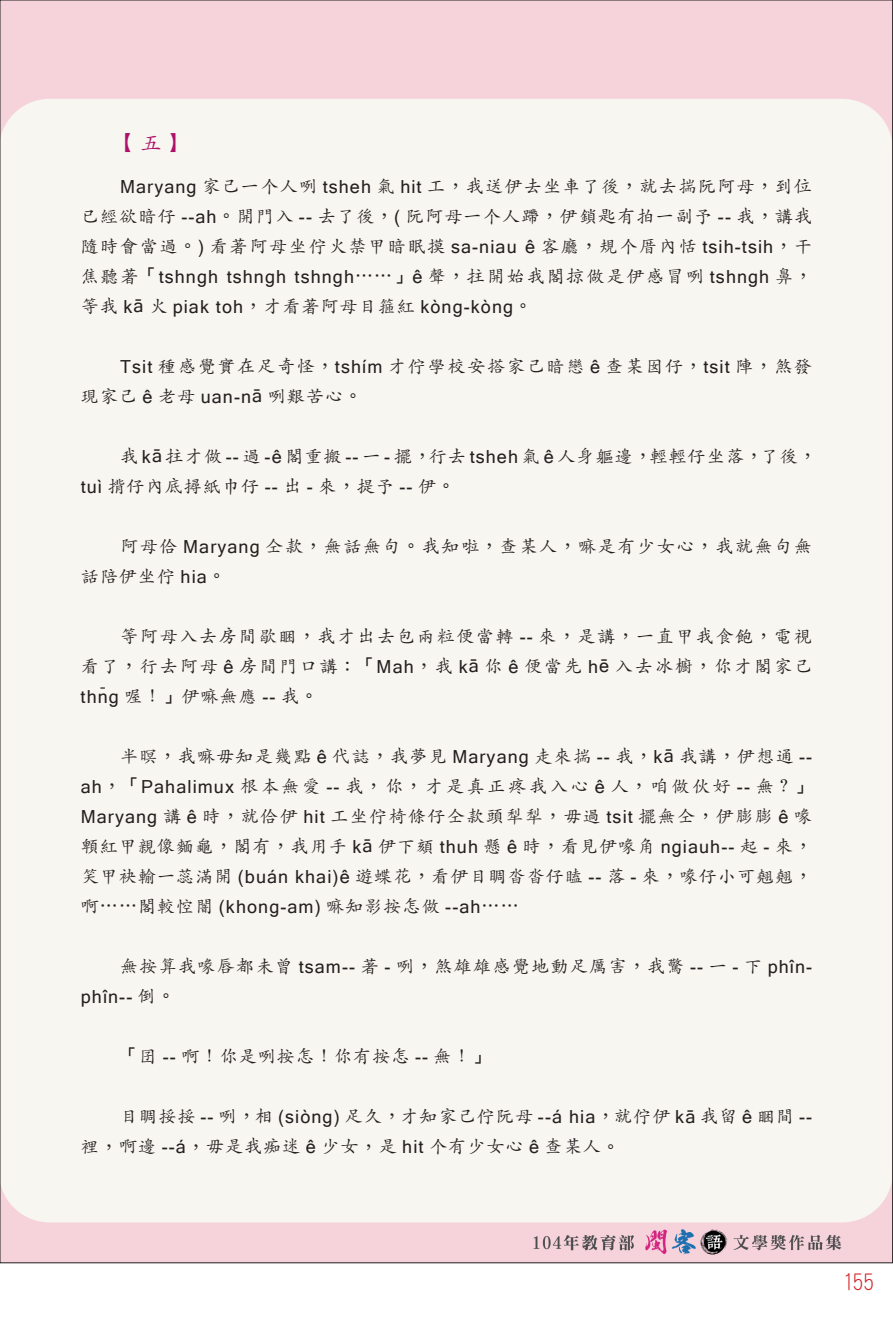
<style>
.page{position:relative;width:893px;height:1327px;background:#fff}
.page>*{position:absolute;margin:0;border:0;box-sizing:border-box;transform-origin:0 0}
.t1{font:21px "DF Li Hei Lt WIN BF";color:#d1232a}
.t2{font:21px "DF Li Kai Shu Md WIN BF";color:#ae0f69}
.t3{font:18px/30px "Adobe Kaiti Std";letter-spacing:.075em;color:#231f20;text-align:justify}
.t4{font:18px/30px "Adobe Kaiti Std";letter-spacing:.1em;color:#231f20}
.t5{font:18px/30px "Microsoft Sans Serif";letter-spacing:.06em;color:#231f20}
.t6{font:18px/30px "Adobe Kaiti Std";letter-spacing:.095em;color:#231f20}
.s1{font-family:"Adobe Kaiti Std"}
.s2{font-family:"Microsoft Sans Serif"}
.s3{font-family:"DF Li Kai Shu Md WIN BF"}
</style>
<div class="page">
<img style="left:2px;top:2px;width:889px;height:1259px">
<p class="t2" style="left:115px;top:132px;width:73px">【<span class="s1">五</span>】</p>
<p class="t3" style="left:81px;top:171px;width:733px;text-indent:39px"><span class="s2">Maryang</span> 家己一个人咧 <span class="s2">tsheh</span> 氣 <span class="s2">hit</span> 工<span class="s3">，</span>我送伊去坐車了後<span class="s3">，</span>就去揣阮阿母<span class="s3">，</span>到位已經欲暗仔 <span class="s2">--ah</span><span class="s3">。</span>開門入 <span class="s2">--</span> 去了後<span class="s3">，</span><span class="s2">(</span> 阮阿母一个人蹛<span class="s3">，</span>伊鎖匙有拍一副予 <span class="s2">--</span> 我<span class="s3">，</span>講我隨時會當過<span class="s3">。</span><span class="s2">)</span> 看著阿母坐佇火禁甲暗眠摸 <span class="s2">sa-niau ê</span> 客廳<span class="s3">，</span>規个厝內恬 <span class="s2">tsih-tsih</span><span class="s3">，</span>干</p>
<p class="t5" style="left:81px;top:261px;width:733px"><span class="s1">焦聽著</span><span class="s3">「</span>tshngh tshngh tshngh<span class="s3">……」</span>ê <span class="s1">聲</span><span class="s3">，</span><span class="s1">拄開始我閣掠做是伊感冒咧</span> tshngh <span class="s1">鼻</span><span class="s3">，</span><span class="s1">等我</span> kā <span class="s1">火</span> piak toh<span class="s3">，</span><span class="s1">才看著阿母目箍紅</span> kòng-kòng<span class="s3">。</span></p>
<p class="t4" style="left:81px;top:351px;width:733px;text-indent:39px"><span class="s2">Tsit</span> 種感覺實在足奇怪<span class="s3">，</span><span class="s2">tshím</span> 才佇學校安搭家己暗戀 <span class="s2">ê</span> 查某囡仔<span class="s3">，</span><span class="s2">tsit</span> 陣<span class="s3">，</span>煞發現家己 <span class="s2">ê</span> 老母 <span class="s2">uan-nā</span> 咧艱苦心<span class="s3">。</span></p>
<p class="t3" style="left:81px;top:441px;width:737px;text-indent:39px">我 <span class="s2">kā</span> 拄才做 <span class="s2">--</span> 過 <span class="s2">-ê</span> 閣重搬 <span class="s2">--</span> 一 <span class="s2">-</span> 擺<span class="s3">，</span>行去 <span class="s2">tsheh</span> 氣 <span class="s2">ê</span> 人身軀邊<span class="s3">，</span>輕輕仔坐落<span class="s3">，</span>了後<span class="s3">，</span><span class="s2">tuì</span> 揹仔內底撏紙巾仔 <span class="s2">--</span> 出 <span class="s2">-</span> 來<span class="s3">，</span>提予 <span class="s2">--</span> 伊<span class="s3">。</span></p>
<p class="t6" style="left:81px;top:531px;width:733px;text-indent:39px">阿母佮 <span class="s2">Maryang</span> 仝款<span class="s3">，</span>無話無句<span class="s3">。</span>我知啦<span class="s3">，</span>查某人<span class="s3">，</span>嘛是有少女心<span class="s3">，</span>我就無句無話陪伊坐佇 <span class="s2">hia</span><span class="s3">。</span></p>
<p class="t4" style="left:81px;top:621px;width:733px;text-align:right">等阿母入去房間歇睏<span class="s3">，</span>我才出去包兩粒便當轉 <span class="s2">--</span> 來<span class="s3">，</span>是講<span class="s3">，</span>一直甲我食飽<span class="s3">，</span>電視<br>看了<span class="s3">，</span>行去阿母 <span class="s2">ê</span> 房間門口講<span class="s3">：「</span><span class="s2">Mah</span><span class="s3">，</span>我 <span class="s2">kā</span> 你 <span class="s2">ê</span> 便當先 <span class="s2">hē</span> 入去冰櫥<span class="s3">，</span>你才閣家己</p>
<p class="t5" style="left:81px;top:681px;width:239px">thn<sup>̄</sup>g <span class="s1">喔</span><span class="s3">！」</span><span class="s1">伊嘛無應</span> -- <span class="s1">我</span><span class="s3">。</span></p>
<p class="t3" style="left:81px;top:741px;width:733px;text-indent:39px">半暝<span class="s3">，</span>我嘛毋知是幾點 <span class="s2">ê</span> 代誌<span class="s3">，</span>我夢見 <span class="s2">Maryang</span> 走來揣 <span class="s2">--</span> 我<span class="s3">，</span><span class="s2">kā</span> 我講<span class="s3">，</span>伊想通 <span class="s2">-- ah</span><span class="s3">，「</span><span class="s2">Pahalimux</span> 根本無愛 <span class="s2">--</span> 我<span class="s3">，</span>你<span class="s3">，</span>才是真正疼我入心 <span class="s2">ê</span> 人<span class="s3">，</span>咱做伙好 <span class="s2">--</span> 無<span class="s3">？」</span><span class="s2">Maryang</span> 講 <span class="s2">ê</span> 時<span class="s3">，</span>就佮伊 <span class="s2">hit</span> 工坐佇椅條仔仝款頭犁犁<span class="s3">，</span>毋過 <span class="s2">tsit</span> 擺無仝<span class="s3">，</span>伊膨膨 <span class="s2">ê</span> 喙䫌紅甲親像麵龜<span class="s3">，</span>閣有<span class="s3">，</span>我用手 <span class="s2">kā</span> 伊下頦 <span class="s2">thuh</span> 懸 <span class="s2">ê</span> 時<span class="s3">，</span>看見伊喙角 <span class="s2">ngiauh--</span> 起 <span class="s2">-</span> 來<span class="s3">，</span>笑甲袂輸一蕊滿開 <span class="s2">(buán khai)ê</span> 遊蝶花<span class="s3">，</span>看伊目睭沓沓仔瞌 <span class="s2">--</span> 落 <span class="s2">-</span> 來<span class="s3">，</span>喙仔小可翹翹<span class="s3">，</span></p>
<p class="t5" style="left:81px;top:891px;width:439px"><span class="s1">啊</span><span class="s3">……</span><span class="s1">閣較悾闇</span> (khong-am) <span class="s1">嘛知影按怎做</span> --ah<span class="s3">……</span></p>
<p class="t3" style="left:120px;top:951px;width:694px">無按算我喙唇都未曾 <span class="s2">tsam--</span> 著 <span class="s2">-</span> 咧<span class="s3">，</span>煞雄雄感覺地動足厲害<span class="s3">，</span>我驚 <span class="s2">--</span> 一 <span class="s2">-</span> 下 <span class="s2">phîn-</span></p>
<p class="t5" style="left:81px;top:981px;width:96px">phîn-- <span class="s1">倒</span><span class="s3">。</span></p>
<p class="t3" style="left:120px;top:1041px;width:371px"><span class="s3">「</span>囝 <span class="s2">--</span> 啊<span class="s3">！</span>你是咧按怎<span class="s3">！</span>你有按怎 <span class="s2">--</span> 無<span class="s3">！」</span></p>
<p class="t3" style="left:81px;top:1101px;width:733px;text-indent:39px">目睭挼挼 <span class="s2">--</span> 咧<span class="s3">，</span>相 <span class="s2">(siòng)</span> 足久<span class="s3">，</span>才知家己佇阮母 <span class="s2">--á hia</span><span class="s3">，</span>就佇伊 <span class="s2">kā</span> 我留 <span class="s2">ê</span> 睏間 <span class="s2">--</span>裡<span class="s3">，</span>啊邊 <span class="s2">--á</span><span class="s3">，</span>毋是我痴迷 <span class="s2">ê</span> 少女<span class="s3">，</span>是 <span class="s2">hit</span> 个有少女心 <span class="s2">ê</span> 查某人<span class="s3">。</span></p>
<p class="t1" style="left:842px;top:1271px;width:33px">155</p>
</div>
